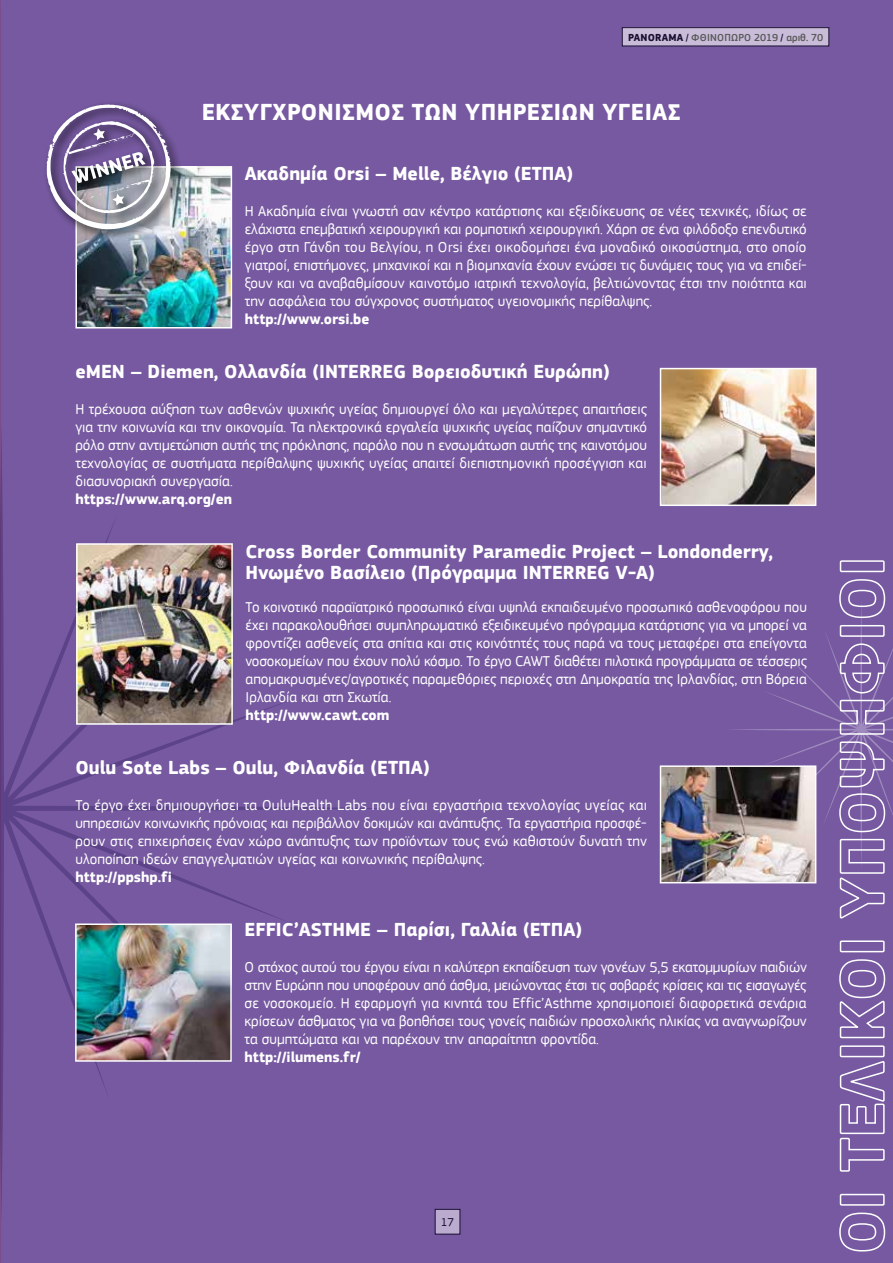
<style>
.page{position:relative;width:893px;height:1263px;background:#7659a0}
.page>*{position:absolute;margin:0;border:0;box-sizing:border-box;transform-origin:0 0}
.t1{font:700 24px "EC Square Sans Pro";letter-spacing:.02em;color:#fff}
.t2{font:700 19.5px/21px "EC Square Sans Pro";color:#fff}
.t3{font:15px/18px "EC Square Sans Pro";color:#fff;text-align:justify}
.t4{font:700 15px "EC Square Sans Pro";color:#fff}
.t5{font:12px "EC Square Sans Pro";color:#1b1032}
.t6{font:500 10.5px "EC Square Sans Pro";color:#575756}
.s1{font-weight:700;color:#1b1032}
.s2{color:#1b1032}
</style>
<div class="page">
<svg style="left:733px;top:635px;width:160px;height:237px"></svg>
<div style="left:622px;top:28px;width:207px;height:18px;background:#c8bcd9"></div>
<div style="left:622px;top:27px;width:207px;height:19px;border:1px solid #1b1032"></div>
<svg style="left:0;top:421px;width:388px;height:804px"></svg>
<img style="left:78px;top:169px;width:151px;height:156px">
<div style="left:75px;top:166px;width:157px;height:162px;border:2px solid #fff"></div>
<img style="left:79px;top:546px;width:151px;height:176px">
<div style="left:76px;top:543px;width:157px;height:182px;border:2px solid #fff"></div>
<img style="left:663px;top:371px;width:150px;height:132px">
<div style="left:660px;top:368px;width:156px;height:138px;border:2px solid #fff"></div>
<img style="left:78px;top:926px;width:151px;height:133px">
<div style="left:75px;top:923px;width:157px;height:139px;border:2px solid #fff"></div>
<img style="left:663px;top:768px;width:150px;height:112px">
<div style="left:660px;top:765px;width:156px;height:118px;border:2px solid #fff"></div>
<div style="left:43px;top:101px;width:140px;height:141px;background:#000;opacity:.75"></div>
<svg style="left:46px;top:104px;width:125px;height:125px"></svg>
<div style="left:435px;top:1209px;width:25px;height:25px;background:#baabcf"></div>
<div style="left:435px;top:1209px;width:25px;height:25px;border:1px solid #1b1032"></div>
<svg style="left:839px;top:1193px;width:47px;height:59px"></svg>
<svg style="left:839px;top:940px;width:47px;height:232px"></svg>
<svg style="left:838px;top:560px;width:48px;height:359px"></svg>
<p class="t6" style="left:628px;top:31px;width:197px"><span class="s1">PANORAMA</span> <span class="s2">/</span> ΦΘΙΝΌΠΩΡΟ 2019 <span class="s2">/</span> αριθ. 70</p>
<h1 class="t1" style="left:202px;top:97px;width:480px">ΕΚΣΥΓΧΡΟΝΙΣΜΌΣ ΤΩΝ ΥΠΗΡΕΣΙΏΝ ΥΓΕΊΑΣ</h1>
<h2 class="t2" style="left:245px;top:164px;width:330px">Ακαδημία Orsi – Melle, Βέλγιο (ΕΤΠΑ)</h2>
<p class="t3" style="left:245px;top:202px;width:563px">Η Ακαδημία είναι γνωστή σαν κέντρο κατάρτισης και εξειδίκευσης σε νέες τεχνικές, ιδίως σε ελάχιστα επεμβατική χειρουργική και ρομποτική χειρουργική. Χάρη σε ένα φιλόδοξο επενδυτικό έργο στη Γάνδη του Βελγίου, η Orsi έχει οικοδομήσει ένα μοναδικό οικοσύστημα, στο οποίο γιατροί, επιστήμονες, μηχανικοί και η βιομηχανία έχουν ενώσει τις δυνάμεις τους για να επιδεί&shy;ξουν και να αναβαθμίσουν καινοτόμο ιατρική τεχνολογία, βελτιώνοντας έτσι την ποιότητα και την ασφάλεια του σύγχρονος συστήματος υγειονομικής περίθαλψης.</p>
<p class="t4" style="left:245px;top:310px;width:126px">http://www.orsi.be</p>
<h2 class="t2" style="left:75px;top:362px;width:536px">eMEN – Diemen, Ολλανδία (INTERREG Βορειοδυτική Ευρώπη)</h2>
<p class="t3" style="left:75px;top:400px;width:573px">Η τρέχουσα αύξηση των ασθενών ψυχικής υγείας δημιουργεί όλο και μεγαλύτερες απαιτήσεις για την κοινωνία και την οικονομία. Τα ηλεκτρονικά εργαλεία ψυχικής υγείας παίζουν σημαντικό ρόλο στην αντιμετώπιση αυτής της πρόκλησης, παρόλο που η ενσωμάτωση αυτής της καινοτόμου τεχνολογίας σε συστήματα περίθαλψης ψυχικής υγείας απαιτεί διεπιστημονική προσέγγιση και διασυνοριακή συνεργασία.</p>
<p class="t4" style="left:75px;top:490px;width:158px">https://www.arq.org/en</p>
<h2 class="t2" style="left:246px;top:542px;width:529px">Cross Border Community Paramedic Project – Londonderry,<br>Ηνωμένο Βασίλειο (Πρόγραμμα INTERREG V-A)</h2>
<p class="t3" style="left:246px;top:598px;width:563px">Το κοινοτικό παραϊατρικό προσωπικό είναι υψηλά εκπαιδευμένο προσωπικό ασθενοφόρου που έχει παρακολουθήσει συμπληρωματικό εξειδικευμένο πρόγραμμα κατάρτισης για να μπορεί να φροντίζει ασθενείς στα σπίτια και στις κοινότητές τους παρά να τους μεταφέρει στα επείγοντα νοσοκομείων που έχουν πολύ κόσμο. Το έργο CAWT διαθέτει πιλοτικά προγράμματα σε τέσσερις απομακρυσμένες/αγροτικές παραμεθόριες περιοχές στη Δημοκρατία της Ιρλανδίας, στη Βόρεια Ιρλανδία και στη Σκωτία.</p>
<p class="t4" style="left:246px;top:706px;width:145px">http://www.cawt.com</p>
<h2 class="t2" style="left:75px;top:758px;width:356px">Oulu Sote Labs – Oulu, Φιλανδία (ΕΤΠΑ)</h2>
<p class="t3" style="left:75px;top:796px;width:573px">Το έργο έχει δημιουργήσει τα OuluHealth Labs που είναι εργαστήρια τεχνολογίας υγείας και υπηρεσιών κοινωνικής πρόνοιας και περιβάλλον δοκιμών και ανάπτυξης. Τα εργαστήρια προσφέ&shy;ρουν στις επιχειρήσεις έναν χώρο ανάπτυξης των προϊόντων τους ενώ καθιστούν δυνατή την υλοποίηση ιδεών επαγγελματιών υγείας και κοινωνικής περίθαλψης.</p>
<p class="t4" style="left:75px;top:868px;width:98px">http://ppshp.fi</p>
<h2 class="t2" style="left:245px;top:920px;width:339px">EFFIC’ASTHME – Παρίσι, Γαλλία (ΕΤΠΑ)</h2>
<p class="t3" style="left:245px;top:958px;width:564px">Ο στόχος αυτού του έργου είναι η καλύτερη εκπαίδευση των γονέων 5,5 εκατομμυρίων παιδιών στην Ευρώπη που υποφέρουν από άσθμα, μειώνοντας έτσι τις σοβαρές κρίσεις και τις εισαγωγές σε νοσοκομείο. Η εφαρμογή για κινητά του Effic’Asthme χρησιμοποιεί διαφορετικά σενάρια κρίσεων άσθματος για να βοηθήσει τους γονείς παιδιών προσχολικής ηλικίας να αναγνωρίζουν τα συμπτώματα και να παρέχουν την απαραίτητη φροντίδα.</p>
<p class="t4" style="left:245px;top:1048px;width:118px">http://ilumens.fr/</p>
<p class="t5" style="left:441px;top:1215px;width:15px">17</p>
</div>
